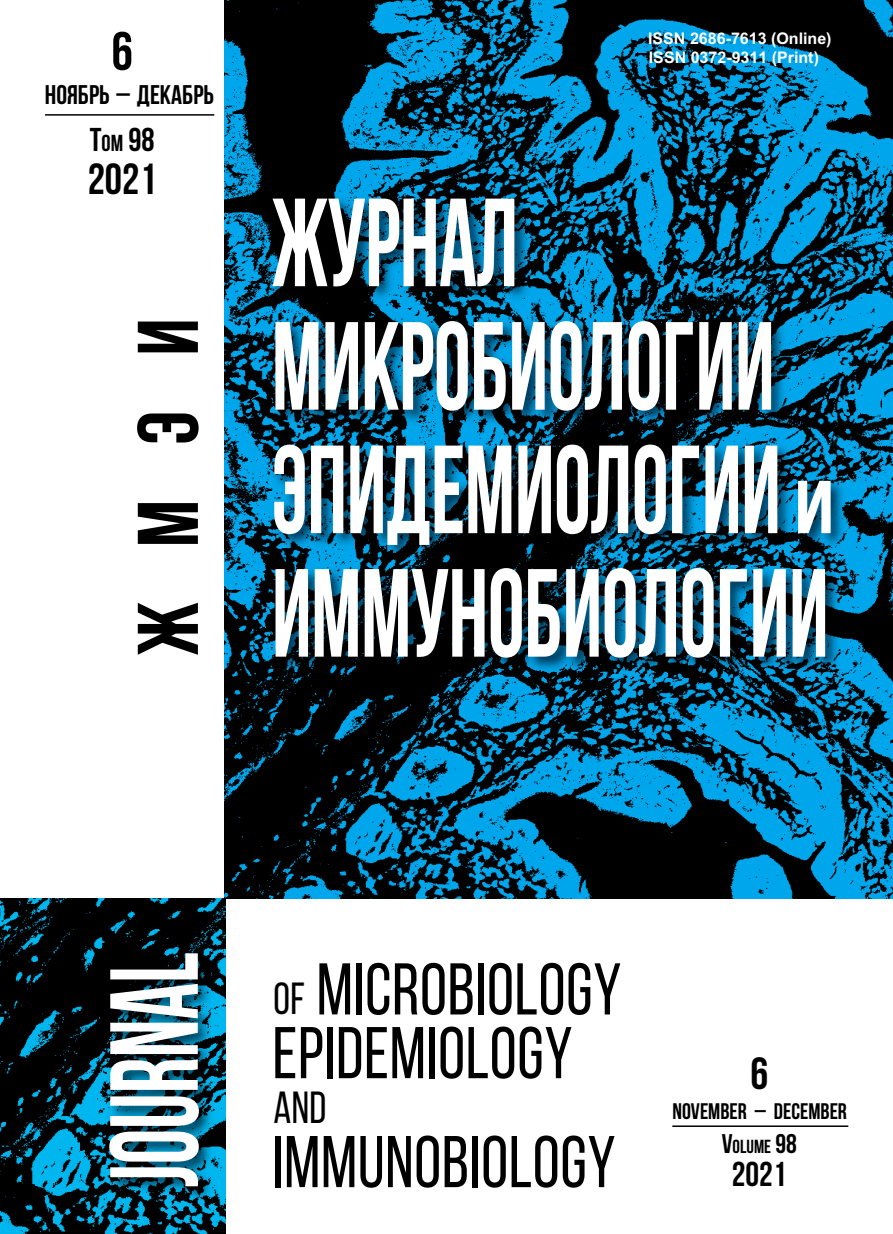
<style>
.page{position:relative;width:893px;height:1234px;background:#fff}
.page>*{position:absolute;margin:0;border:0;box-sizing:border-box;transform-origin:0 0}
.t1{font:700 85.95px "Bebas Neue";color:#000}
.t2{font:73.05px/63.6px "Bebas Neue";letter-spacing:.01em;color:#000;scale:.95 1}
.t3{font:700 54px "Bebas Neue";color:#000}
.t4{font:45px "Bebas Neue";color:#000;scale:.95 1}
.t5{font:700 45px "Bebas Neue";color:#000}
.t6{font:700 43.5px "Bebas Neue";color:#000}
.t7{font:700 34.5px "Bebas Neue";color:#000}
.t8{font:700 27px "Bebas Neue";color:#000}
.t9{font:700 23.1px "Bebas Neue";color:#000}
.t10{font:700 22.5px "Bebas Neue";color:#000}
.t11{font:700 18.9px "Bebas Neue";color:#000}
.t12{font:700 16.05px/19.6px "Arial";color:#fff}
.s1{font-size:33px}
.s2{font-size:45px}
.s3{font-size:27px}
</style>
<div class="page">
<img style="left:224px;top:0;width:669px;height:898px">
<img style="left:0;top:898px;width:225px;height:335px">
<img style="left:103px;top:946px;width:115px;height:259px">
<svg style="left:109px;top:1131px;width:90px;height:54px"></svg>
<svg style="left:110px;top:1096px;width:89px;height:29px"></svg>
<svg style="left:110px;top:953px;width:88px;height:136px"></svg>
<img style="left:266px;top:192px;width:584px;height:485px">
<svg style="left:273px;top:198px;width:241px;height:89px"></svg>
<svg style="left:275px;top:322px;width:43px;height:87px"></svg>
<svg style="left:325px;top:322px;width:33px;height:87px"></svg>
<svg style="left:365px;top:321px;width:103px;height:89px"></svg>
<svg style="left:474px;top:322px;width:32px;height:87px"></svg>
<svg style="left:512px;top:322px;width:33px;height:87px"></svg>
<svg style="left:551px;top:321px;width:71px;height:89px"></svg>
<svg style="left:628px;top:321px;width:32px;height:89px"></svg>
<svg style="left:666px;top:322px;width:27px;height:87px"></svg>
<svg style="left:699px;top:322px;width:33px;height:87px"></svg>
<svg style="left:739px;top:322px;width:32px;height:87px"></svg>
<svg style="left:274px;top:444px;width:31px;height:90px"></svg>
<svg style="left:311px;top:445px;width:32px;height:88px"></svg>
<svg style="left:350px;top:445px;width:79px;height:100px"></svg>
<svg style="left:435px;top:445px;width:76px;height:88px"></svg>
<svg style="left:518px;top:445px;width:33px;height:88px"></svg>
<svg style="left:557px;top:444px;width:71px;height:90px"></svg>
<svg style="left:635px;top:444px;width:31px;height:90px"></svg>
<svg style="left:672px;top:445px;width:27px;height:88px"></svg>
<svg style="left:705px;top:445px;width:33px;height:88px"></svg>
<svg style="left:745px;top:445px;width:32px;height:88px"></svg>
<svg style="left:798px;top:480px;width:33px;height:53px"></svg>
<svg style="left:276px;top:569px;width:32px;height:87px"></svg>
<svg style="left:315px;top:569px;width:43px;height:87px"></svg>
<svg style="left:365px;top:569px;width:120px;height:89px"></svg>
<svg style="left:491px;top:568px;width:31px;height:89px"></svg>
<svg style="left:528px;top:569px;width:32px;height:87px"></svg>
<svg style="left:566px;top:569px;width:33px;height:87px"></svg>
<svg style="left:605px;top:568px;width:71px;height:89px"></svg>
<svg style="left:682px;top:568px;width:32px;height:89px"></svg>
<svg style="left:720px;top:569px;width:27px;height:87px"></svg>
<svg style="left:753px;top:569px;width:33px;height:87px"></svg>
<svg style="left:793px;top:569px;width:32px;height:87px"></svg>
<hr style="left:45px;top:114px;width:169px;height:2px;background:#000">
<hr style="left:672px;top:1125px;width:176px;height:1px;background:#000">
<h3 class="t3" style="left:111px;top:22px;width:23px">6</h3>
<h3 class="t8" style="left:45px;top:80px;width:171px">НОЯБРЬ – ДЕКАБРЬ</h3>
<h3 class="t9" style="left:90px;top:130px;width:66px"><span class="s1">Т</span>ОМ <span class="s1">98</span></h3>
<h3 class="t6" style="left:88px;top:155px;width:70px">2021</h3>
<h1 class="t1" style="left:121px;top:655px;width:339px;rotate:-90deg">Ж М Э И</h1>
<p class="t12" style="left:648px;top:28px;width:185px">ISSN 2686-7613 (Online)<br>ISSN 0372-9311 (Print)</p>
<h2 class="t2" style="left:273px;top:956px;width:369px"><span class="s2">OF</span> MICROBIOLOGY<br>EPIDEMIOLOGY</h2>
<h3 class="t4" style="left:273px;top:1083px;width:57px">AND</h3>
<h2 class="t2" style="left:273px;top:1129px;width:363px">IMMUNOBIOLOGY</h2>
<h3 class="t5" style="left:750px;top:1048px;width:19px">6</h3>
<h3 class="t10" style="left:672px;top:1098px;width:176px">NOVEMBER – DECEMBER</h3>
<p class="t11" style="left:722px;top:1135px;width:77px"><span class="s3">V</span>OLUME <span class="s3">98</span></p>
<h3 class="t7" style="left:732px;top:1154px;width:56px">2021</h3>
</div>
